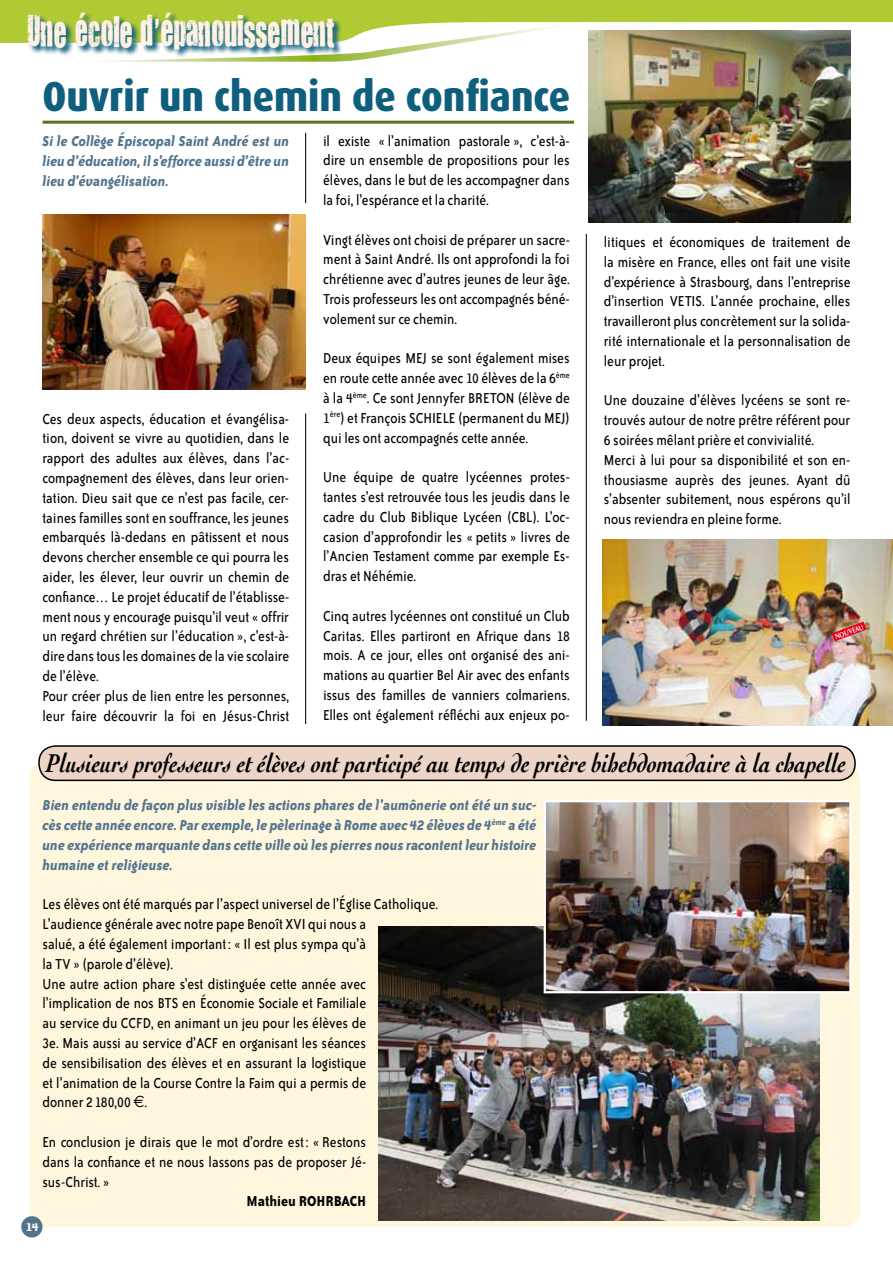
<style>
.page{position:relative;width:893px;height:1263px;background:#fff}
.page>*{position:absolute;margin:0;border:0;box-sizing:border-box;transform-origin:0 0}
.t1{font:800 42px "Dax";color:#0e5f7e;scale:.9 1}
.t2{font:36px "You Are Loved";color:#fef1e7;scale:.79 1}
.t3{font:italic 700 27px "Cochin";color:#000;scale:.8 1}
.t4{font:16.5px/19.8px "Bailey Sans ITC";color:#000;text-align:justify;scale:.9 1}
.t5{font:italic 700 16.5px/19.8px "Bailey Sans ITC";color:#52748d;text-align:justify;scale:.9 1}
.t6{font:700 16.5px "Bailey Sans ITC";color:#000;scale:.9 1}
.t7{font:700 13.5px "Bailey Sans ITC";color:#fff}
.t8{font:700 7.5px "Optima";color:#fff;scale:.8 1}
.s1{font-family:"Euro Sans"}
</style>
<div class="page">
<div style="left:30px;top:761px;width:830px;height:466px;background:#fff6de;border-radius:18px"></div>
<div style="left:21px;top:1216px;width:22px;height:21px;background:#52748d;border-radius:50%"></div>
<img style="left:588px;top:62px;width:262px;height:160px">
<img style="left:43px;top:214px;width:262px;height:175px">
<img style="left:603px;top:539px;width:290px;height:186px">
<img style="left:379px;top:927px;width:441px;height:293px">
<img style="left:547px;top:803px;width:302px;height:187px">
<div style="left:544px;top:800px;width:308px;height:193px;border:2px solid #fff"></div>
<svg style="left:0;top:0;width:893px;height:62px"></svg>
<svg style="left:27px;top:12px;width:316px;height:46px;background:#7da879"></svg>
<hr style="left:43px;top:121px;width:531px;height:3px;background:#577625">
<hr style="left:305px;top:413px;width:1px;height:311px;background:#000">
<hr style="left:586px;top:234px;width:1px;height:487px;background:#000">
<hr style="left:305px;top:133px;width:1px;height:70px;background:#000">
<div style="left:39px;top:746px;width:816px;height:34px;background:#ecd4c7;border-radius:16px"></div>
<div style="left:38px;top:745px;width:818px;height:36px;border:2px solid #000;border-radius:16px"></div>
<svg style="left:832px;top:622px;width:35px;height:19px"></svg>
<h2 class="t2" style="left:27px;top:7px;width:390px">Une école d’épanouissement</h2>
<h1 class="t1" style="left:43px;top:72px;width:588px">Ouvrir un chemin de confiance</h1>
<p class="t5" style="left:43px;top:131px;width:276px">Si le Collège Épiscopal Saint André est un lieu d’éducation, il s’efforce aussi d’être un lieu d’évangélisation.</p>
<p class="t4" style="left:43px;top:409px;width:276px;text-align:left">Ces deux aspects, éducation et évangélisa&shy;tion, doivent se vivre au quotidien, dans le rapport des adultes aux élèves, dans l’ac&shy;compagnement des élèves, dans leur orien&shy;tation. Dieu sait que ce n’est pas facile, cer&shy;taines familles sont en souffrance, les jeunes embarqués là-dedans en pâtissent et nous devons chercher ensemble ce qui pourra les aider, les élever, leur ouvrir un chemin de confiance… Le projet éducatif de l’établisse&shy;ment nous y encourage puisqu’il veut « offrir un regard chrétien sur l’éducation », c’est-à&shy;dire dans tous les domaines de la vie scolaire de l’élève.<br>Pour créer plus de lien entre les personnes, leur faire découvrir la foi en Jésus-Christ</p>
<p class="t4" style="left:323px;top:131px;width:276px">il existe « l’animation pastorale », c’est-à&shy;dire un ensemble de propositions pour les élèves, dans le but de les accompagner dans la foi, l’espérance et la charité.</p>
<p class="t4" style="left:323px;top:230px;width:276px">Vingt élèves ont choisi de préparer un sacre&shy;ment à Saint André. Ils ont approfondi la foi chrétienne avec d’autres jeunes de leur âge.<br>Trois professeurs les ont accompagnés béné&shy;volement sur ce chemin.</p>
<p class="t4" style="left:323px;top:349px;width:276px">Deux équipes MEJ se sont également mises en route cette année avec 10 élèves de la 6<sup>ème </sup>à la 4<sup>ème</sup>. Ce sont Jennyfer BRETON (élève de 1<sup>ère</sup>) et François SCHIELE (permanent du MEJ) qui les ont accompagnés cette année.</p>
<p class="t4" style="left:323px;top:468px;width:276px">Une équipe de quatre lycéennes protes&shy;tantes s’est retrouvée tous les jeudis dans le cadre du Club Biblique Lycéen (CBL). L’oc&shy;casion d’approfondir les « petits » livres de l’Ancien Testament comme par exemple Es&shy;dras et Néhémie.</p>
<p class="t4" style="left:323px;top:606px;width:276px">Cinq autres lycéennes ont constitué un Club Caritas. Elles partiront en Afrique dans 18 mois. A ce jour, elles ont organisé des ani&shy;mations au quartier Bel Air avec des enfants issus des familles de vanniers colmariens.<br>Elles ont également réfléchi aux enjeux po-</p>
<p class="t4" style="left:604px;top:232px;width:276px">litiques et économiques de traitement de la misère en France, elles ont fait une visite d’expérience à Strasbourg, dans l’entreprise d’insertion VETIS. L’année prochaine, elles travailleront plus concrètement sur la solida&shy;rité internationale et la personnalisation de leur projet.</p>
<p class="t4" style="left:604px;top:391px;width:276px;text-align:left">Une douzaine d’élèves lycéens se sont re&shy;trouvés autour de notre prêtre référent pour 6 soirées mêlant prière et convivialité.<br>Merci à lui pour sa disponibilité et son en&shy;thousiasme auprès des jeunes. Ayant dû s’absenter subitement, nous espérons qu’il nous reviendra en pleine forme.</p>
<p class="t8" style="left:834px;top:633px;width:39px;rotate:-20deg">NOUVEAU</p>
<h3 class="t3" style="left:47px;top:747px;width:1001px">Plusieurs professeurs et élèves ont participé au temps de prière bihebdomadaire à la chapelle</h3>
<p class="t5" style="left:43px;top:795px;width:551px">Bien entendu de façon plus visible les actions phares de l’aumônerie ont été un suc&shy;cès cette année encore. Par exemple, le pèlerinage à Rome avec 42 élèves de 4<sup>ème</sup> a été une expérience marquante dans cette ville où les pierres nous racontent leur histoire humaine et religieuse.</p>
<p class="t4" style="left:43px;top:895px;width:441px;text-align:left">Les élèves ont été marqués par l’aspect universel de l’Église Catholique.<br>L’audience générale avec notre pape Benoît XVI qui nous a<br>salué, a été également important: « Il est plus sympa qu’à<br>la TV » (parole d’élève).<br>Une autre action phare s’est distinguée cette année avec l’implication de nos BTS en Économie Sociale et Familiale<br>au service du CCFD, en animant un jeu pour les élèves de<br>3e. Mais aussi au service d’ACF en organisant les séances<br>de sensibilisation des élèves et en assurant la logistique<br>et l’animation de la Course Contre la Faim qui a permis de<br>donner 2 180,00 <span class="s1">E</span>.</p>
<p class="t4" style="left:43px;top:1132px;width:361px">En conclusion je dirais que le mot d’ordre est: « Restons dans la confiance et ne nous lassons pas de proposer Jé&shy;sus-Christ. »</p>
<p class="t6" style="left:246px;top:1192px;width:134px">Mathieu ROHRBACH</p>
<p class="t7" style="left:26px;top:1219px;width:14px">14</p>
</div>
